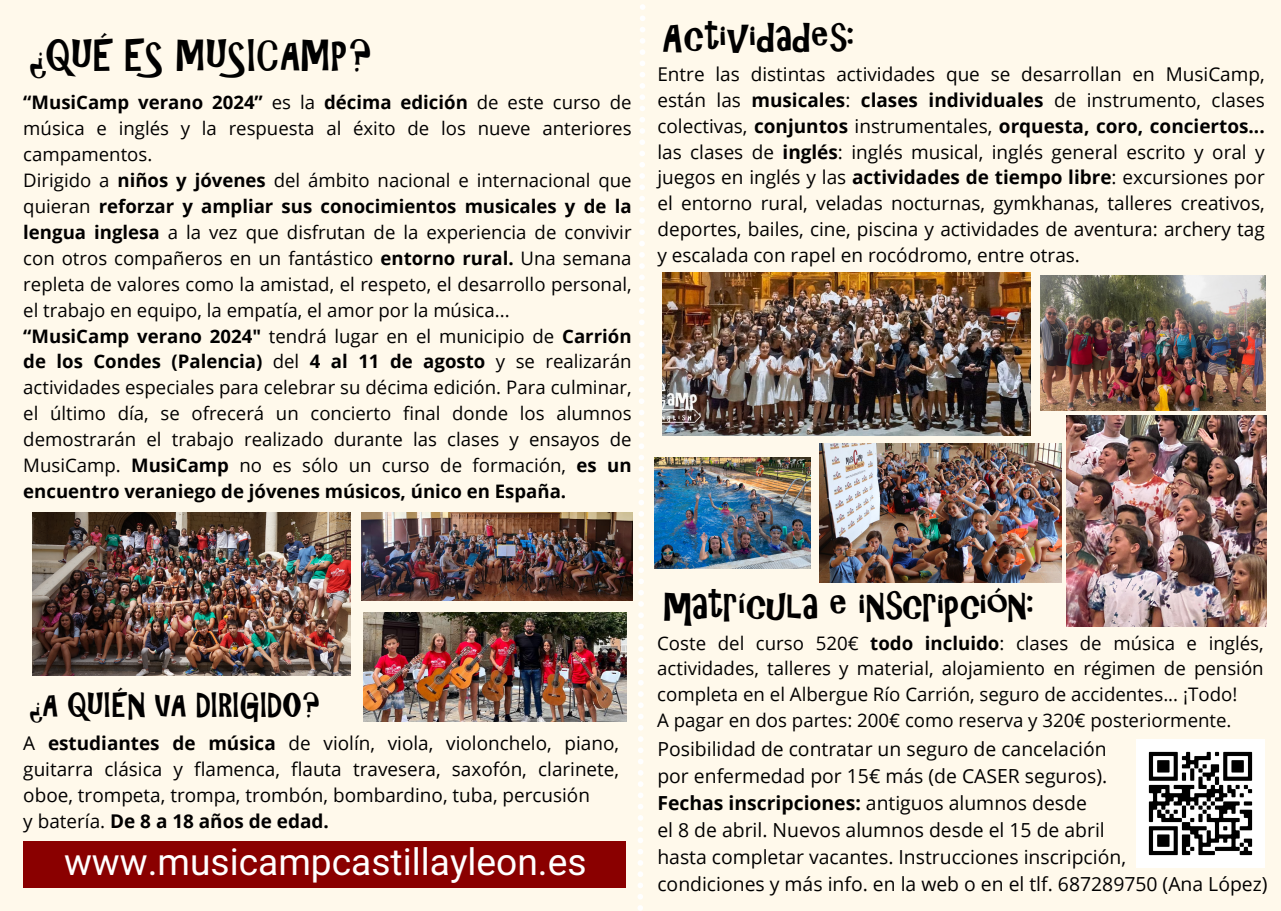
<style>
.page{position:relative;width:1281px;height:911px;background:#fff}
.page>*{position:absolute;margin:0;border:0;box-sizing:border-box;transform-origin:0 0}
.t1{font:39.45px "ARCHRISTY";color:#000}
.t2{font:37.2px "Araboto";color:#fff}
.t3{font:30.45px "ARCHRISTY";color:#000}
.t4{font:19.35px "Open Sans";color:#000}
.t5{font:700 19.35px "Open Sans";color:#000}
.t6{font:18.9px/25.8px "Open Sans";color:#000;text-align:justify}
.t7{font:700 18.9px "Open Sans";color:#000}
.t8{font:18.6px/25.8px "Open Sans";color:#000;text-align:justify}
.s1{font-weight:700}
.s2{font-weight:400}
</style>
<div class="page">
<div style="left:0;top:0;width:1280px;height:910px;background:#fff9eb"></div>
<svg style="left:638px;top:4px;width:7px;height:906px"></svg>
<div style="left:23px;top:840px;width:603px;height:46px;background:#8a0000"></div>
<img style="left:32px;top:512px;width:319px;height:162px">
<img style="left:654px;top:457px;width:157px;height:111px">
<img style="left:364px;top:612px;width:262px;height:109px">
<img style="left:662px;top:272px;width:368px;height:163px">
<img style="left:819px;top:443px;width:241px;height:139px">
<img style="left:1066px;top:415px;width:199px;height:210px">
<img style="left:1040px;top:275px;width:225px;height:135px">
<img style="left:362px;top:512px;width:270px;height:88px">
<img style="left:1136px;top:739px;width:128px;height:128px">
<p class="t1" style="left:30px;top:32px;width:345px">¿QUÉ ES MUSICAMP?</p>
<h1 class="t8" style="left:23px;top:89px;width:609px"><span class="s1">“MusiCamp verano 2024”</span> es la <span class="s1">décima edición</span> de este curso de música e inglés y la respuesta al éxito de los nueve anteriores campamentos.</h1>
<p class="t8" style="left:23px;top:167px;width:609px">Dirigido a <span class="s1">niños y jóvenes</span> del á mbito nacional e internacional que quieran <span class="s1">reforzar y ampliar sus conocimientos musicales y de la lengua inglesa</span> a la vez que disfrutan de la experiencia de convivir con otros compañeros en un fantástico <span class="s1">entorno rural.</span> Una semana repleta de valores como la amistad, el respeto, el desarrollo personal, el trabajo en equipo, la empatía, el amor por la música...</p>
<p class="t8" style="left:23px;top:322px;width:609px"><span class="s1">“MusiCamp verano 2024"</span> tendrá lugar en el municipio de <span class="s1">Carrión de los Condes (Palencia)</span> del <span class="s1">4 al 11 de agosto</span> y se realizarán actividades especiales para celebrar su décima edición. Para culminar, el ú ltimo día, se ofrecerá un concierto final donde los alumnos demostrará n el trabajo realizado durante las clases y ensayos de MusiCamp. <span class="s1">MusiCamp</span> no es sólo un curso de formación, <span class="s1">es un encuentro veraniego de jóvenes músicos, ú nico en España.</span></p>
<h2 class="t1" style="left:662px;top:14px;width:194px">Actividades:</h2>
<p class="t6" style="left:657px;top:61px;width:608px">Entre las distintas actividades que se desarrollan en MusiCamp, está n las <span class="s1">musicales</span>: <span class="s1">clases individuales</span> de instrumento, clases colectivas, <span class="s1">conjuntos</span> instrumentales, <span class="s1">orquesta, coro, conciertos... </span>las clases de <span class="s1">inglés</span>: inglés musical, inglés general escrito y oral y juegos en inglés y las <span class="s1">actividades de tiempo libre</span>: excursiones por el entorno rural, veladas nocturnas, gymkhanas, talleres creativos, deportes, bailes, cine, piscina y actividades de aventura: archery tag y escalada con rapel en rocódromo, entre otras.</p>
<p class="t3" style="left:30px;top:686px;width:293px">¿A QUIÉN VA DIRIGIDO?</p>
<p class="t6" style="left:23px;top:729px;width:597px">A <span class="s1">estudiantes de música</span> de violín, viola, violonchelo, piano, guitarra clásica y flamenca, flauta travesera, saxofón, clarinete, oboe, trompeta, trompa, trombón, bombardino, tuba, percusión</p>
<p class="t7" style="left:23px;top:807px;width:307px"><span class="s2">y batería.</span> De 8 a 18 años de edad.</p>
<p class="t2" style="left:64px;top:840px;width:524px">www.musicampcastillayleon.es</p>
<h3 class="t1" style="left:664px;top:581px;width:372px">matrícula e inscripción:</h3>
<h2 class="t8" style="left:657px;top:629px;width:608px">Coste del curso 520€ <span class="s1">todo incluido</span>: clases de música e inglés, actividades, talleres y material, alojamiento en régimen de pensión completa en el Albergue Río Carrión, seguro de accidentes... ¡Todo!</h2>
<p class="t8" style="left:657px;top:706px;width:576px">A pagar en dos partes: 200€ como reserva y 320€ posteriormente.</p>
<p class="t4" style="left:657px;top:735px;width:451px">Posibilidad de contratar un seguro de cancelación</p>
<p class="t4" style="left:657px;top:762px;width:451px">por enfermedad por 15€ más (de CASER seguros).</p>
<p class="t5" style="left:657px;top:789px;width:431px">Fechas inscripciones: <span class="s2">antiguos alumnos desde</span></p>
<p class="t4" style="left:657px;top:816px;width:449px">el 8 de abril. Nuevos alumnos desde el 15 de abril</p>
<p class="t4" style="left:657px;top:843px;width:470px">hasta completar vacantes. Instrucciones inscripción,</p>
<p class="t4" style="left:657px;top:870px;width:611px">condiciones y más info. en la web o en el tlf. 687289750 (Ana López)</p>
</div>
